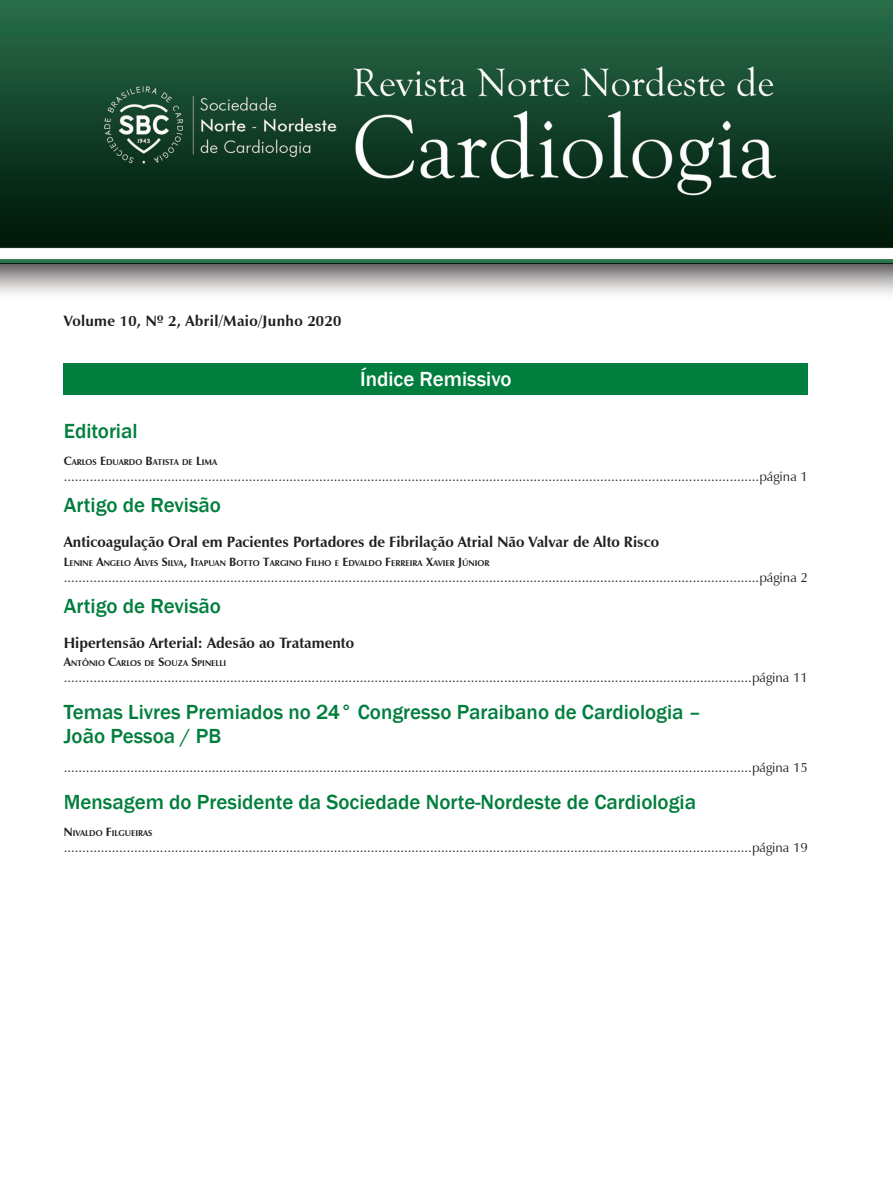
<style>
.page{position:relative;width:893px;height:1191px;background:#fff}
.page>*{position:absolute;margin:0;border:0;box-sizing:border-box;transform-origin:0 0}
.t1{font:500 21px/24px "Franklin Gothic";color:#007e3d}
.t2{font:500 21px "Franklin Gothic";color:#fff}
.t3{font:700 15px "Zapf Humanist 601 BT";color:#231f20}
.t4{font:700 15px "Zapf Humanist 601 BT";letter-spacing:.02em;color:#231f20}
.t5{font:13.5px "Zapf Humanist 601 BT";color:#231f20}
.t6{font:700 8.4px "Zapf Humanist 601 BT";color:#231f20}
.s1{font-size:12px}
</style>
<div class="page">
<img style="left:0;top:0;width:893px;height:395px">
<div style="left:64px;top:362px;width:744px;height:32px;background:#007e3d"></div>
<p class="t4" style="left:64px;top:312px;width:279px">Volume 10, Nº 2, Abril/Maio/Junho 2020</p>
<h1 class="t2" style="left:360px;top:366px;width:153px">Índice Remissivo</h1>
<h1 class="t1" style="left:64px;top:419px;width:75px">Editorial</h1>
<p class="t6" style="left:64px;top:457px;width:155px"><span class="s1">C</span>ARLOS <span class="s1">E</span>DUARDO <span class="s1">B</span>ATISTA DE <span class="s1">L</span>IMA</p>
<p class="t5" style="left:64px;top:468px;width:746px">............................................................................................................................................................................................página 1</p>
<h1 class="t1" style="left:64px;top:493px;width:159px">Artigo de Revisão</h1>
<p class="t3" style="left:64px;top:532px;width:597px">Anticoagulação Oral em Pacientes Portadores de Fibrilação Atrial Não Valvar de Alto Risco</p>
<p class="t6" style="left:64px;top:557px;width:427px"><span class="s1">L</span>ENINE <span class="s1">A</span>NGELO <span class="s1">A</span>LVES <span class="s1">S</span>ILVA<span class="s1">, I</span>TAPUAN <span class="s1">B</span>OTTO <span class="s1">T</span>ARGINO <span class="s1">F</span>ILHO E <span class="s1">E</span>DVALDO <span class="s1">F</span>ERREIRA <span class="s1">X</span>AVIER <span class="s1">J</span>ÚNIOR</p>
<p class="t5" style="left:64px;top:569px;width:746px">............................................................................................................................................................................................página 2</p>
<h1 class="t1" style="left:64px;top:594px;width:159px">Artigo de Revisão</h1>
<p class="t3" style="left:64px;top:633px;width:292px">Hipertensão Arterial: Adesão ao Tratamento</p>
<p class="t6" style="left:64px;top:658px;width:164px"><span class="s1">A</span>NTÔNIO <span class="s1">C</span>ARLOS DE <span class="s1">S</span>OUZA <span class="s1">S</span>PINELLI</p>
<p class="t5" style="left:64px;top:669px;width:746px">..........................................................................................................................................................................................página 11</p>
<h1 class="t1" style="left:64px;top:700px;width:639px">Temas Livres Premiados no 24° Congresso Paraibano de Cardiologia –<br>João Pessoa / PB</h1>
<p class="t5" style="left:64px;top:759px;width:746px">..........................................................................................................................................................................................página 15</p>
<h1 class="t1" style="left:64px;top:790px;width:634px">Mensagem do Presidente da Sociedade Norte-Nordeste de Cardiologia</h1>
<p class="t6" style="left:64px;top:828px;width:90px"><span class="s1">N</span> IVALDO <span class="s1">F</span>ILGUEIRAS</p>
<p class="t5" style="left:64px;top:839px;width:746px">..........................................................................................................................................................................................página 19</p>
</div>
